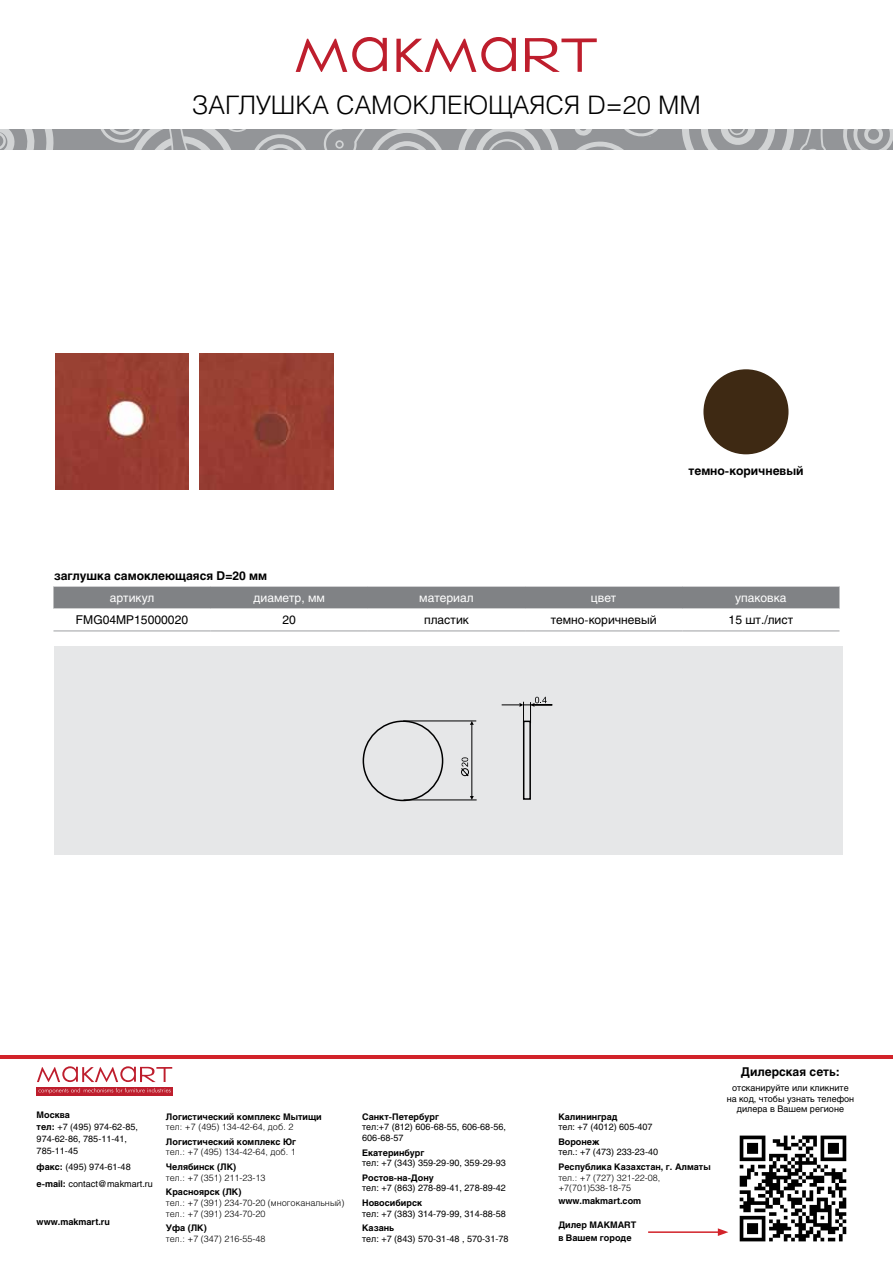
<style>
.page{position:relative;width:893px;height:1263px;background:#fff}
.page>*{position:absolute;margin:0;border:0;box-sizing:border-box;transform-origin:0 0}
.t1{font:300 25.5px "Helios";color:#000}
.t2{font:700 12px "Helios";color:#000}
.t3{font:12px "Helios";color:#000}
.t4{font:12px "Helios";color:#fff}
.t5{font:9px/12px "Helios";color:#000}
.t6{font:700 9px/13.5px "Helios";color:#000}
.t7{font:300 9px/10.5px "Helios";color:#000}
.s1{font-weight:700}
</style>
<div class="page">
<hr style="left:0;top:1055px;width:893px;height:3px;background:#d2232a">
<svg style="left:396px;top:37px;width:120px;height:35px"></svg>
<svg style="left:296px;top:37px;width:91px;height:35px"></svg>
<svg style="left:525px;top:38px;width:72px;height:34px"></svg>
<img style="left:728px;top:1135px;width:119px;height:107px">
<div style="left:37px;top:1087px;width:136px;height:8px;background:#be1e2d"></div>
<svg style="left:39px;top:1088px;width:132px;height:5px"></svg>
<svg style="left:37px;top:1066px;width:135px;height:16px"></svg>
<hr style="left:648px;top:1231px;width:72px;height:2px;background:#d2232a">
<svg style="left:718px;top:1228px;width:10px;height:8px"></svg>
<div style="left:0;top:129px;width:893px;height:20px;background:#939598"></div>
<svg style="left:0;top:129px;width:54px;height:20px"></svg>
<svg style="left:843px;top:129px;width:50px;height:20px"></svg>
<svg style="left:100px;top:129px;width:206px;height:20px"></svg>
<svg style="left:324px;top:129px;width:502px;height:20px"></svg>
<div style="left:53px;top:587px;width:786px;height:21px;background:#808285"></div>
<hr style="left:53px;top:630px;width:158px;height:1px;background:#a7a9ac">
<hr style="left:211px;top:630px;width:157px;height:1px;background:#a7a9ac">
<hr style="left:368px;top:630px;width:157px;height:1px;background:#a7a9ac">
<hr style="left:525px;top:630px;width:157px;height:1px;background:#a7a9ac">
<hr style="left:682px;top:630px;width:157px;height:1px;background:#a7a9ac">
<div style="left:200px;top:354px;width:133px;height:135px;background:#993e32"></div>
<img style="left:55px;top:353px;width:134px;height:136px">
<div style="left:54px;top:646px;width:789px;height:209px;background:#e6e7e8"></div>
<svg style="left:362px;top:697px;width:190px;height:105px"></svg>
<div style="left:703px;top:369px;width:85px;height:85px;background:#3e2913;border-radius:50%"></div>
<h1 class="t1" style="left:192px;top:89px;width:510px">заглушка самоклеющаяся D=20 мм</h1>
<h2 class="t2" style="left:54px;top:569px;width:215px">заглушка самоклеющаяся D=20 мм</h2>
<h2 class="t2" style="left:688px;top:464px;width:117px">темно-коричневый</h2>
<h2 class="t4" style="left:110px;top:591px;width:46px">артикул</h2>
<h2 class="t4" style="left:254px;top:591px;width:73px">диаметр, мм</h2>
<h2 class="t4" style="left:419px;top:591px;width:56px">материал</h2>
<h2 class="t4" style="left:591px;top:591px;width:27px">цвет</h2>
<h2 class="t4" style="left:735px;top:591px;width:53px">упаковка</h2>
<h2 class="t3" style="left:76px;top:613px;width:114px">FMG04MP15000020</h2>
<h2 class="t3" style="left:283px;top:613px;width:15px">20</h2>
<h2 class="t3" style="left:424px;top:613px;width:46px">пластик</h2>
<h2 class="t3" style="left:551px;top:613px;width:108px">темно-коричневый</h2>
<h2 class="t3" style="left:729px;top:613px;width:66px">15 шт./лист</h2>
<p class="t5" style="left:37px;top:1109px;width:103px"><span class="s1">Москва<br>тел:</span> +7 (495) 974-62-85,<br>974-62-86, 785-11-41,<br>785-11-45</p>
<p class="t5" style="left:37px;top:1159px;width:118px;line-height:16.2px"><span class="s1">факс:</span> (495) 974-61-48 <span class="s1">e-mail:</span> contact@makmart.ru</p>
<p class="t6" style="left:37px;top:1215px;width:75px">www.makmart.ru</p>
<p class="t6" style="left:166px;top:1110px;width:157px">Логистический комплекс Мытищи</p>
<p class="t7" style="left:166px;top:1121px;width:129px">тел: +7 (495) 134-42-64, доб. 2</p>
<p class="t6" style="left:166px;top:1135px;width:132px">Логистический комплекс Юг</p>
<p class="t7" style="left:166px;top:1147px;width:131px">тел.: +7 (495) 134-42-64, доб. 1</p>
<p class="t6" style="left:166px;top:1160px;width:72px">Челябинск (ЛК)</p>
<p class="t7" style="left:166px;top:1172px;width:101px">тел.: +7 (351) 211-23-13</p>
<p class="t6" style="left:166px;top:1185px;width:77px">Красноярск (ЛК)</p>
<p class="t7" style="left:166px;top:1197px;width:180px">тел.: +7 (391) 234-70-20 (многоканальный) тел.: +7 (391) 234-70-20</p>
<p class="t6" style="left:166px;top:1221px;width:42px">Уфа (ЛК)</p>
<p class="t7" style="left:166px;top:1233px;width:101px">тел.: +7 (347) 216-55-48</p>
<p class="t6" style="left:362px;top:1110px;width:78px">Санкт-Петербург</p>
<p class="t5" style="left:362px;top:1122px;width:145px;line-height:10.5px">тел:+7 (812) 606-68-55, 606-68-56,<br>606-68-57</p>
<p class="t6" style="left:362px;top:1145px;width:64px">Екатеринбург</p>
<p class="t5" style="left:362px;top:1157px;width:145px">тел: +7 (343) 359-29-90, 359-29-93</p>
<p class="t6" style="left:362px;top:1171px;width:73px">Ростов-на-Дону</p>
<p class="t5" style="left:362px;top:1182px;width:145px">тел: +7 (863) 278-89-41, 278-89-42</p>
<p class="t6" style="left:362px;top:1196px;width:61px">Новосибирск</p>
<p class="t5" style="left:362px;top:1207px;width:145px">тел: +7 (383) 314-79-99, 314-88-58</p>
<p class="t6" style="left:362px;top:1221px;width:34px">Казань</p>
<p class="t5" style="left:362px;top:1232px;width:148px">тел: +7 (843) 570-31-48 , 570-31-78</p>
<p class="t6" style="left:558px;top:1110px;width:61px">Калининград</p>
<p class="t5" style="left:558px;top:1121px;width:96px">тел: +7 (4012) 605-407</p>
<p class="t6" style="left:558px;top:1135px;width:43px">Воронеж</p>
<p class="t5" style="left:558px;top:1146px;width:101px">тел.: +7 (473) 233-23-40</p>
<p class="t6" style="left:558px;top:1160px;width:154px">Республика Казахстан, г. Алматы</p>
<p class="t7" style="left:558px;top:1172px;width:103px">тел.: +7 (727) 321-22-08, +7(701)538-18-75</p>
<p class="t6" style="left:558px;top:1194px;width:84px">www.makmart.com</p>
<p class="t6" style="left:558px;top:1218px;width:79px">Дилер MAKMART в Вашем городе</p>
<h2 class="t2" style="left:741px;top:1064px;width:101px">Дилерская сеть:</h2>
<p class="t5" style="left:727px;top:1082px;width:129px;line-height:10.8px;text-align:center">отсканируйте или кликните на код, чтобы узнать телефон дилера в Вашем регионе</p>
</div>
